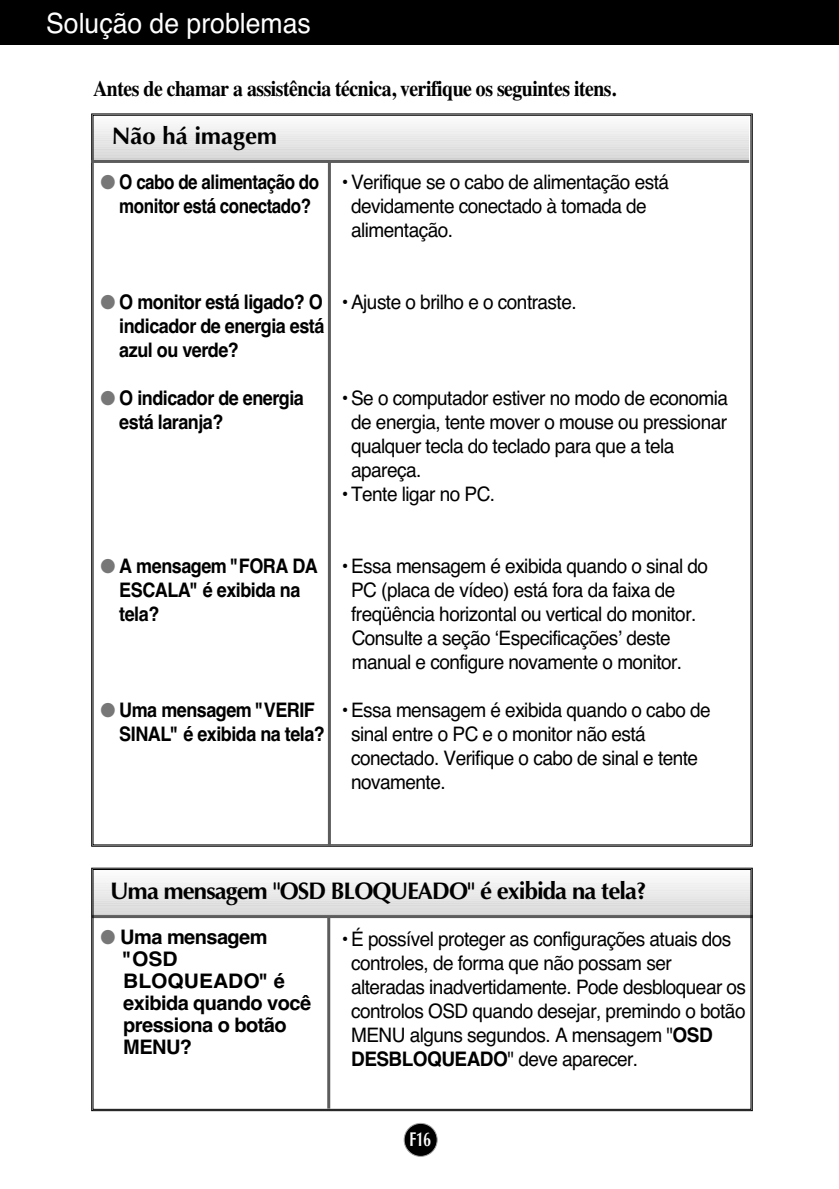
<style>
.page{position:relative;width:839px;height:1189px;background:#fff}
.page>*{position:absolute;margin:0;border:0;box-sizing:border-box;transform-origin:0 0}
.t1{font:28px "Helvetica";color:#fff;scale:.95 1}
.t2{font:700 24px "Optima";letter-spacing:-.04em;color:#000}
.t3{font:700 24px "Optima";color:#000}
.t4{font:700 22px "Times";letter-spacing:-.025em;color:#000;scale:.9 1}
.t5{font:20px/24px "Helvetica";letter-spacing:-.03em;color:#000;scale:.95 1}
.t6{font:700 20px/24px "Helvetica";letter-spacing:-.03em;color:#000;scale:.9 1}
.t7{font:700 20px/22px "Helvetica";letter-spacing:-.03em;color:#000}
.t8{font:700 20px/24px "Helvetica";letter-spacing:-.03em;color:#000;text-align:center;scale:.85 1}
.t9{font:700 20px "Optima";color:#fff;scale:.7 1}
.s1{color:#777}
.s2{font-weight:700}
</style>
<div class="page">
<div style="left:404px;top:1123px;width:33px;height:33px;background:#000;border-radius:50%"></div>
<div style="left:403px;top:1123px;width:34px;height:34px;border:2px solid #a5a5a5;border-radius:50%"></div>
<hr style="left:93px;top:117px;width:655px;height:2px;background:#fbfbfb">
<hr style="left:93px;top:119px;width:655px;height:2px;background:#f9f9f9">
<hr style="left:93px;top:121px;width:655px;height:3px;background:#f6f6f6">
<hr style="left:93px;top:124px;width:655px;height:2px;background:#f4f4f4">
<hr style="left:93px;top:126px;width:655px;height:3px;background:#f1f1f1">
<hr style="left:93px;top:129px;width:655px;height:3px;background:#eee">
<hr style="left:93px;top:132px;width:655px;height:2px;background:#ebeceb">
<hr style="left:93px;top:134px;width:655px;height:3px;background:#e9e9e9">
<hr style="left:93px;top:137px;width:655px;height:2px;background:#e6e6e6">
<hr style="left:93px;top:139px;width:655px;height:3px;background:#e4e4e4">
<hr style="left:93px;top:142px;width:655px;height:2px;background:#e1e1e1">
<hr style="left:93px;top:144px;width:655px;height:3px;background:#dedede">
<hr style="left:93px;top:147px;width:655px;height:3px;background:#dbdbdb">
<hr style="left:93px;top:150px;width:655px;height:2px;background:#d8d8d8">
<hr style="left:93px;top:152px;width:655px;height:3px;background:#d5d5d5">
<hr style="left:93px;top:155px;width:655px;height:2px;background:#d3d3d3">
<hr style="left:93px;top:157px;width:655px;height:3px;background:#d0d0d0">
<div style="left:0;top:0;width:839px;height:45px;background:#000"></div>
<hr style="left:328px;top:160px;width:3px;height:685px;background:#5c5c5c">
<hr style="left:91px;top:160px;width:658px;height:3px;background:#5c5c5c">
<hr style="left:91px;top:871px;width:660px;height:3px;background:#fbfbfb">
<hr style="left:91px;top:874px;width:660px;height:3px;background:#f8f8f8">
<hr style="left:91px;top:877px;width:660px;height:2px;background:#f6f6f6">
<hr style="left:91px;top:879px;width:660px;height:2px;background:#f4f4f4">
<hr style="left:91px;top:881px;width:660px;height:3px;background:#f1f1f1">
<hr style="left:91px;top:884px;width:660px;height:2px;background:#efefef">
<hr style="left:91px;top:886px;width:660px;height:2px;background:#ededed">
<hr style="left:91px;top:888px;width:660px;height:3px;background:#eaeaea">
<hr style="left:91px;top:891px;width:660px;height:2px;background:#e8e8e8">
<hr style="left:91px;top:893px;width:660px;height:2px;background:#e6e6e6">
<hr style="left:91px;top:895px;width:660px;height:3px;background:#e3e3e3">
<hr style="left:91px;top:898px;width:660px;height:2px;background:#e0e0e0">
<hr style="left:91px;top:900px;width:660px;height:2px;background:#dedede">
<hr style="left:91px;top:902px;width:660px;height:3px;background:#dcdcdc">
<hr style="left:91px;top:905px;width:660px;height:2px;background:#d9d9d9">
<hr style="left:91px;top:907px;width:660px;height:2px;background:#d7d7d7">
<hr style="left:91px;top:909px;width:660px;height:3px;background:#d4d4d4">
<hr style="left:91px;top:912px;width:660px;height:2px;background:#d1d1d1">
<hr style="left:91px;top:914px;width:660px;height:2px;background:#cfcfcf">
<hr style="left:327px;top:916px;width:3px;height:192px;background:#5c5c5c">
<hr style="left:92px;top:915px;width:660px;height:3px;background:#5c5c5c">
<div style="left:91px;top:867px;width:661px;height:244px;border:1px solid #000"></div>
<div style="left:93px;top:869px;width:658px;height:240px;border:1px solid #000"></div>
<h1 class="t1" style="left:46px;top:13px;width:280px">Solução de problemas</h1>
<p class="t4" style="left:93px;top:81px;width:582px">Antes de chamar a assistência técnica, verifique os seguintes itens.</p>
<p class="t3" style="left:112px;top:126px;width:167px">Não há imagem</p>
<p class="t8" style="left:101px;top:172px;width:259px"><span class="s1">●</span> O cabo de alimentação do monitor está conectado?</p>
<p class="t5" style="left:351px;top:172px;width:336px;text-indent:-11px">• Verifique se o cabo de alimentação está devidamente conectado à tomada de alimentação.</p>
<p class="t6" style="left:119px;top:292px;width:229px;text-align:justify;text-indent:-19px"><span class="s1">●</span> O monitor está ligado? O indicador de energia está azul ou verde?</p>
<p class="t6" style="left:119px;top:388px;width:207px;text-indent:-19px"><span class="s1">●</span> O indicador de energia está laranja?</p>
<p class="t5" style="left:340px;top:292px;width:250px">• Ajuste o brilho e o contraste.</p>
<p class="t5" style="left:351px;top:388px;width:398px;text-indent:-11px">• Se o computador estiver no modo de economia de energia, tente mover o mouse ou pressionar qualquer tecla do teclado para que a tela apareça.</p>
<p class="t5" style="left:340px;top:484px;width:164px">• Tente ligar no PC.</p>
<p class="t6" style="left:119px;top:556px;width:222px;text-indent:-19px"><span class="s1">●</span> A mensagem "FORA DA<br>ESCALA" é exibida na tela?</p>
<p class="t6" style="left:119px;top:700px;width:230px;text-indent:-19px"><span class="s1">●</span> Uma mensagem "VERIF<br>SINAL" é exibida na tela?</p>
<p class="t5" style="left:351px;top:556px;width:377px;text-indent:-11px">• Essa mensagem é exibida quando o sinal do PC (placa de vídeo) está fora da faixa de freqüência horizontal ou vertical do monitor.<br>Consulte a seção ‘Especificações’ deste manual e configure novamente o monitor.</p>
<p class="t5" style="left:351px;top:700px;width:380px;text-indent:-11px">• Essa mensagem é exibida quando o cabo de sinal entre o PC e o monitor não está conectado. Verifique o cabo de sinal e tente novamente.</p>
<p class="t2" style="left:110px;top:881px;width:538px">Uma mensagem "OSD BLOQUEADO" é exibida na tela?</p>
<p class="t7" style="left:123px;top:928px;width:189px;text-indent:-23px"><span class="s1">●</span> Uma mensagem "OSD<br>BLOQUEADO" é exibida quando você pressiona o botão<br>MENU?</p>
<p class="t5" style="left:351px;top:928px;width:417px;text-indent:-11px">• É possível proteger as configurações atuais dos controles, de forma que não possam ser alteradas inadvertidamente. Pode desbloquear os controlos OSD quando desejar, premindo o botão MENU alguns segundos. A mensagem "<span class="s2">OSD DESBLOQUEADO</span>" deve aparecer.</p>
<p class="t9" style="left:409px;top:1131px;width:33px">F16</p>
</div>
